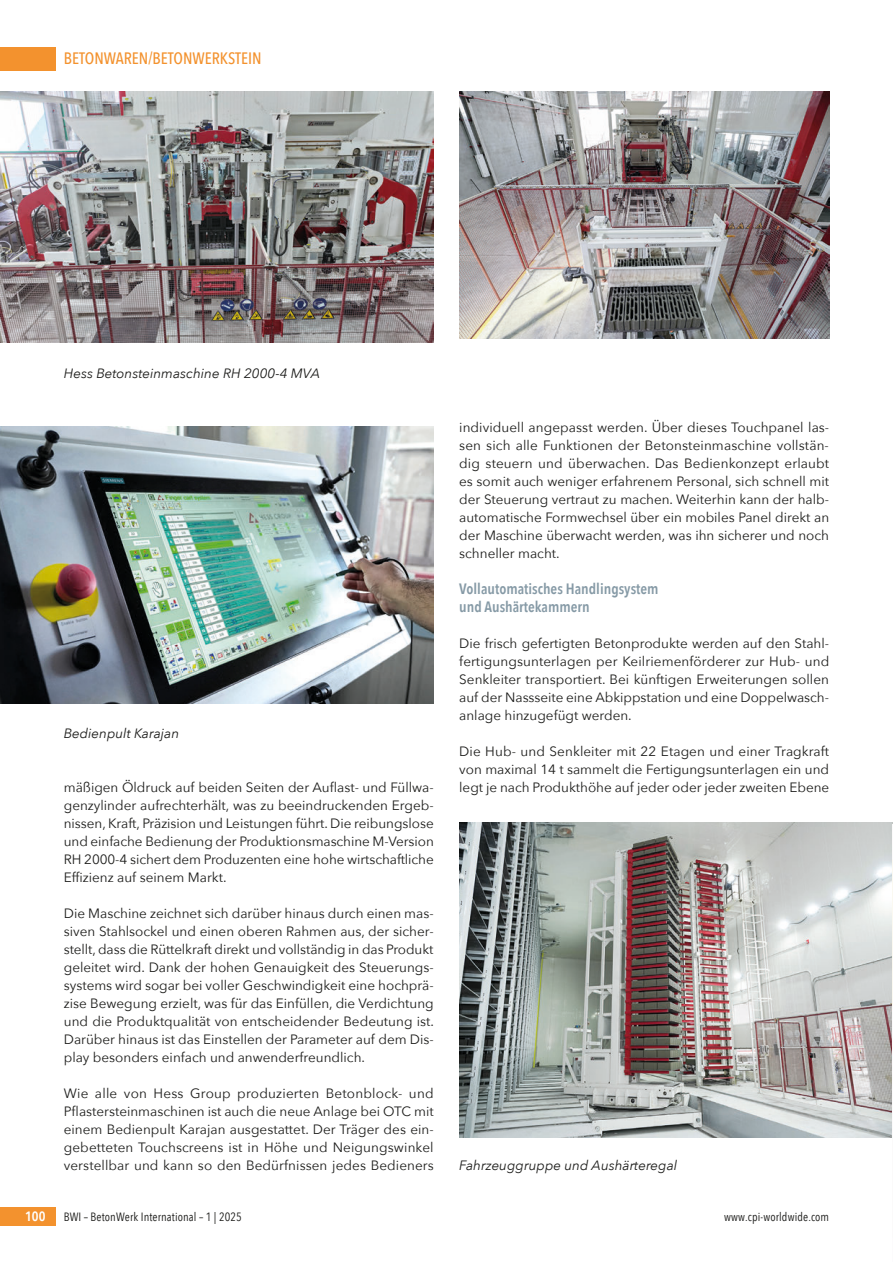
<style>
.page{position:relative;width:893px;height:1263px;background:#fff}
.page>*{position:absolute;margin:0;border:0;box-sizing:border-box;transform-origin:0 0}
.t1{font:500 16.5px "Avenir Next Condensed";color:#f3922e}
.t2{font:600 15px/18px "Avenir Next Condensed";color:#869aa6}
.t3{font:13.5px/18px "Avenir Next";color:#1d1d1b;text-align:justify}
.t4{font:italic 13.5px "Avenir Next";color:#1d1d1b}
.t5{font:600 13.5px "Avenir Next Condensed";color:#fff}
.t6{font:12px "Avenir Next Condensed";letter-spacing:.01em;color:#1d1d1b}
</style>
<div class="page">
<div style="left:0;top:47px;width:55px;height:23px;background:#f3922e"></div>
<div style="left:0;top:1208px;width:55px;height:18px;background:#f3922e"></div>
<img style="left:0;top:91px;width:434px;height:252px">
<img style="left:459px;top:91px;width:370px;height:247px">
<img style="left:0;top:426px;width:434px;height:277px">
<img style="left:459px;top:823px;width:434px;height:314px">
<img style="left:892px;top:1006px;width:1px;height:131px">
<hr style="left:892px;top:859px;width:1px;height:147px;background:#ffe600">
<hr style="left:892px;top:825px;width:1px;height:167px;background:#0d0803">
<p class="t1" style="left:64px;top:49px;width:199px">BETONWAREN/BETONWERKSTEIN</p>
<p class="t4" style="left:64px;top:362px;width:258px">Hess Betonsteinmaschine RH 2000-4 MVA</p>
<p class="t4" style="left:64px;top:722px;width:117px">Bedienpult Karajan</p>
<p class="t3" style="left:64px;top:778px;width:372px">mäßigen Öldruck auf beiden Seiten der Auflast- und Füllwa&shy;genzylinder aufrechterhält, was zu beeindruckenden Ergeb&shy;nissen, Kraft, Präzision und Leistungen führt. Die reibungslose und einfache Bedienung der Produktionsmaschine M-Version RH 2000-4 sichert dem Produzenten eine hohe wirtschaftliche Effizienz auf seinem Markt.</p>
<p class="t3" style="left:64px;top:904px;width:372px">Die Maschine zeichnet sich darüber hinaus durch einen mas&shy;siven Stahlsockel und einen oberen Rahmen aus, der sicher&shy;stellt, dass die Rüttelkraft direkt und vollständig in das Produkt geleitet wird. Dank der hohen Genauigkeit des Steuerungs&shy;systems wird sogar bei voller Geschwindigkeit eine hochprä&shy;zise Bewegung erzielt, was für das Einfüllen, die Verdichtung und die Produktqualität von entscheidender Bedeutung ist.<br>Darüber hinaus ist das Einstellen der Parameter auf dem Dis&shy;play besonders einfach und anwenderfreundlich.</p>
<p class="t3" style="left:64px;top:1084px;width:372px">Wie alle von Hess Group produzierten Betonblock- und Pflastersteinmaschinen ist auch die neue Anlage bei OTC mit einem Bedienpult Karajan ausgestattet. Der Träger des ein&shy;gebetteten Touchscreens ist in Höhe und Neigungswinkel verstellbar und kann so den Bedürfnissen jedes Bedieners</p>
<p class="t3" style="left:459px;top:418px;width:372px">individuell angepasst werden. Über dieses Touchpanel las&shy;sen sich alle Funktionen der Betonsteinmaschine vollstän&shy;dig steuern und überwachen. Das Bedienkonzept erlaubt es somit auch weniger erfahrenem Personal, sich schnell mit der Steuerung vertraut zu machen. Weiterhin kann der halb&shy;automatische Formwechsel über ein mobiles Panel direkt an der Maschine überwacht werden, was ihn sicherer und noch schneller macht.</p>
<p class="t2" style="left:459px;top:579px;width:201px">Vollautomatisches Handlingsystem und Aushärtekammern</p>
<p class="t3" style="left:459px;top:634px;width:372px">Die frisch gefertigten Betonprodukte werden auf den Stahl&shy;fertigungsunterlagen per Keilriemenförderer zur Hub- und Senkleiter transportiert. Bei künftigen Erweiterungen sollen auf der Nassseite eine Abkippstation und eine Doppelwasch&shy;anlage hinzugefügt werden.</p>
<p class="t3" style="left:459px;top:742px;width:372px">Die Hub- und Senkleiter mit 22 Etagen und einer Tragkraft von maximal 14 t sammelt die Fertigungsunterlagen ein und legt je nach Produkthöhe auf jeder oder jeder zweiten Ebene</p>
<p class="t4" style="left:459px;top:1154px;width:220px">Fahrzeuggruppe und Aushärteregal</p>
<p class="t5" style="left:25px;top:1205px;width:22px">100</p>
<p class="t6" style="left:64px;top:1207px;width:180px">BWI – BetonWerk International – 1 | 2025</p>
<p class="t6" style="left:724px;top:1207px;width:107px">www.cpi-worldwide.com</p>
</div>
